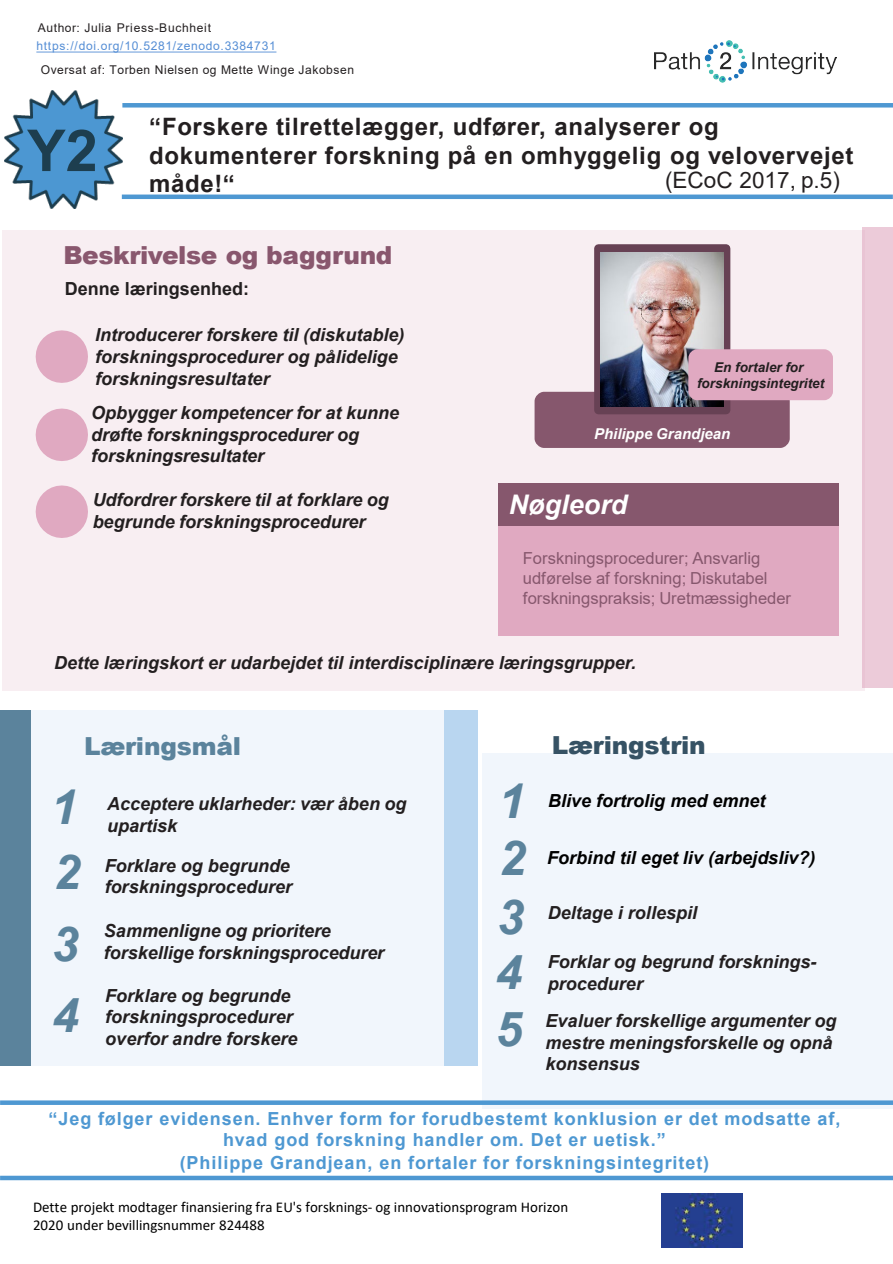
<style>
.page{position:relative;width:893px;height:1264px;background:#fff}
.page>*{position:absolute;margin:0;border:0;box-sizing:border-box;transform-origin:0 0}
.t1{font:700 57.75px "Arial";color:#1d3e4f}
.t2{font:italic 700 48px "Arial";color:#5b839c}
.t3{font:italic 700 27px "Arial";color:#fff}
.t4{font:900 24.9px "Arial";letter-spacing:-.015em;color:#89576e}
.t5{font:900 24.9px "Arial";letter-spacing:-.01em;color:#365264}
.t6{font:900 24.9px "Arial";letter-spacing:-.01em;color:#5b839c}
.t7{font:700 24px/28.8px "Arial";letter-spacing:.03em;color:#231f20}
.t8{font:22.5px "Arial";letter-spacing:.005em;color:#231f20}
.t9{font:italic 700 18px/21.6px "Arial";color:#231f20}
.t10{font:700 18px/21.6px "Arial";letter-spacing:.05em;color:#4e98d2;text-align:center}
.t11{font:italic 700 18px "Arial";color:#000}
.t12{font:700 18px "Arial";color:#231f20}
.t13{font:16.5px/19.8px "Arial";color:#86576d}
.t14{font:15px/18px "Calibri";color:#000}
.t15{font:italic 700 15px "Arial";color:#fff}
.t16{font:italic 700 13.5px "Arial";color:#231f20}
.t17{font:12px "Arial";letter-spacing:.045em;color:#231f20}
.t18{font:12px "Arial";letter-spacing:.055em;color:#558ed5}
</style>
<div class="page">
<img style="left:654px;top:40px;width:182px;height:43px">
<div style="left:2px;top:231px;width:862px;height:459px;background:#f8eef2"></div>
<div style="left:862px;top:228px;width:30px;height:459px;background:#eccbd9"></div>
<img style="left:4px;top:90px;width:118px;height:119px">
<div style="left:482px;top:753px;width:410px;height:355px;background:#f1f6fc"></div>
<div style="left:31px;top:710px;width:416px;height:355px;background:#f1f6fc"></div>
<div style="left:0;top:710px;width:31px;height:355px;background:#5b839c"></div>
<svg style="left:36px;top:330px;width:52px;height:53px"></svg>
<svg style="left:36px;top:408px;width:52px;height:53px"></svg>
<svg style="left:36px;top:485px;width:52px;height:53px"></svg>
<div style="left:444px;top:709px;width:34px;height:356px;background:#b9d6f0"></div>
<img style="left:661px;top:1193px;width:81px;height:54px">
<div style="left:122px;top:194px;width:770px;height:5px;background:#4e98d2"></div>
<hr style="left:122px;top:103px;width:770px;height:4px;background:#4e98d2">
<svg style="left:0;top:1100px;width:892px;height:4px;background:#60a2d6"></svg>
<svg style="left:0;top:1175px;width:892px;height:4px;background:#6eaada"></svg>
<div style="left:498px;top:525px;width:340px;height:111px;background:#e0a9c1"></div>
<div style="left:498px;top:482px;width:340px;height:43px;background:#86576d"></div>
<div style="left:534px;top:392px;width:255px;height:56px;background:#86576d;border-radius:9px"></div>
<svg style="left:594px;top:244px;width:136px;height:170px;background:#694658"></svg>
<svg style="left:36px;top:52px;width:240px;height:1px"></svg>
<img style="left:600px;top:252px;width:123px;height:154px">
<div style="left:688px;top:349px;width:144px;height:51px;background:#e0a9c1;border-radius:9px"></div>
<p class="t17" style="left:38px;top:20px;width:175px">Author: Julia Priess-Buchheit</p>
<p class="t18" style="left:36px;top:38px;width:241px">https://doi.org/10.5281/zenodo.3384731</p>
<p class="t17" style="left:41px;top:62px;width:315px">Oversat af: Torben Nielsen og Mette Winge Jakobsen</p>
<h2 class="t1" style="left:27px;top:110px;width:72px">Y2</h2>
<p class="t7" style="left:149px;top:112px;width:705px">“Forskere tilrettelægger, udfører, analyserer og dokumenterer forskning på en omhyggelig og velovervejet måde!“</p>
<p class="t8" style="left:665px;top:164px;width:176px">(ECoC 2017, p.5)</p>
<p class="t4" style="left:63px;top:237px;width:331px">Beskrivelse og baggrund</p>
<p class="t12" style="left:65px;top:275px;width:186px">Denne læringsenhed:</p>
<p class="t9" style="left:95px;top:324px;width:311px">Introducerer forskere til (diskutable) forskningsprocedurer og pålidelige forskningsresultater</p>
<p class="t9" style="left:91px;top:402px;width:309px">Opbygger kompetencer for at kunne drøfte forskningsprocedurer og forskningsresultater</p>
<p class="t9" style="left:93px;top:489px;width:298px">Udfordrer forskere til at forklare og begrunde forskningsprocedurer</p>
<p class="t16" style="left:714px;top:358px;width:91px">En fortaler for</p>
<p class="t16" style="left:697px;top:374px;width:129px">forskningsintegritet</p>
<p class="t15" style="left:594px;top:424px;width:138px">Philippe Grandjean</p>
<p class="t3" style="left:508px;top:486px;width:120px">Nøgleord</p>
<p class="t13" style="left:523px;top:548px;width:270px">Forskningsprocedurer; Ansvarlig udførelse af forskning; Diskutabel forskningspraksis; Uretmæssigheder</p>
<p class="t9" style="left:54px;top:652px;width:583px">Dette læringskort er udarbejdet til interdisciplinære læringsgrupper.</p>
<p class="t6" style="left:84px;top:727px;width:158px">Læringsmål</p>
<p class="t2" style="left:51px;top:774px;width:28px">1</p>
<p class="t2" style="left:53px;top:840px;width:28px">2</p>
<p class="t2" style="left:52px;top:911px;width:28px">3</p>
<p class="t2" style="left:52px;top:983px;width:28px">4</p>
<p class="t9" style="left:107px;top:793px;width:301px">Acceptere uklarheder: vær åben og upartisk</p>
<p class="t9" style="left:105px;top:855px;width:189px">Forklare og begrunde forskningsprocedurer</p>
<p class="t9" style="left:104px;top:920px;width:282px">Sammenligne og prioritere forskellige forskningsprocedurer</p>
<p class="t9" style="left:105px;top:984px;width:194px">Forklare og begrunde forskningsprocedurer overfor andre forskere</p>
<p class="t2" style="left:498px;top:768px;width:28px">1</p>
<p class="t2" style="left:498px;top:825px;width:28px">2</p>
<p class="t2" style="left:497px;top:884px;width:28px">3</p>
<p class="t2" style="left:495px;top:939px;width:28px">4</p>
<p class="t2" style="left:495px;top:997px;width:28px">5</p>
<p class="t5" style="left:552px;top:727px;width:155px">Læringstrin</p>
<p class="t11" style="left:548px;top:788px;width:219px">Blive fortrolig med emnet</p>
<p class="t11" style="left:547px;top:845px;width:270px">Forbind til eget liv (arbejdsliv?)</p>
<p class="t9" style="left:547px;top:902px;width:151px">Deltage i rollespil</p>
<p class="t9" style="left:547px;top:951px;width:270px">Forklar og begrund forsknings&shy;procedurer</p>
<p class="t9" style="left:545px;top:1010px;width:292px">Evaluer forskellige argumenter og mestre meningsforskelle og opnå konsensus</p>
<p class="t10" style="left:48px;top:1107px;width:793px">“Jeg følger evidensen. Enhver form for forudbestemt konklusion er det modsatte af, hvad god forskning handler om. Det er uetisk.”</p>
<p class="t10" style="left:180px;top:1152px;width:531px">(Philippe Grandjean, en fortaler for forskningsintegritet)</p>
<p class="t14" style="left:33px;top:1197px;width:537px">Dette projekt modtager finansiering fra EU's forsknings- og innovationsprogram Horizon<br>2020 under bevillingsnummer 824488</p>
</div>
